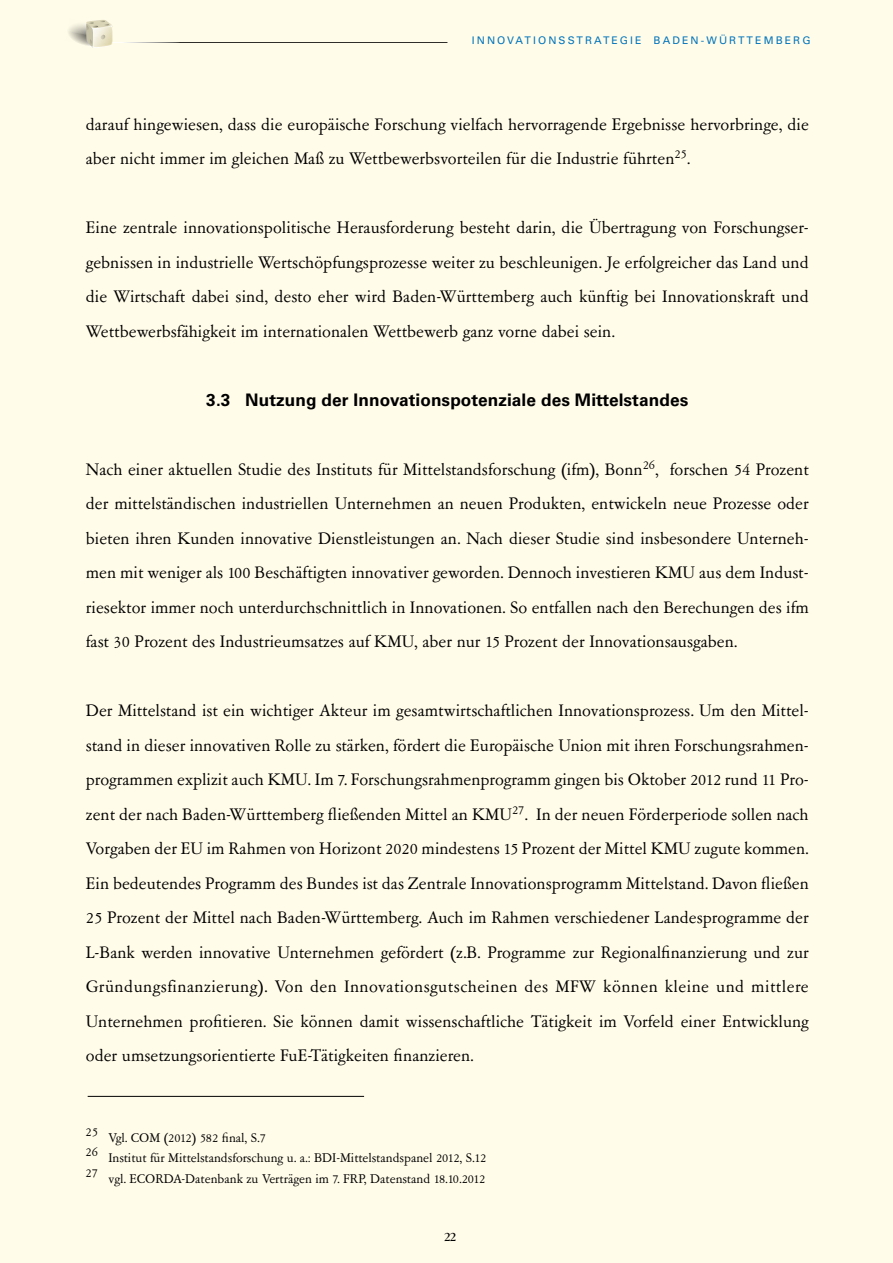
<style>
.page{position:relative;width:893px;height:1263px;background:#fffce9}
.page>*{position:absolute;margin:0;border:0;box-sizing:border-box;transform-origin:0 0}
.t1{font:18.75px/34.5px "Garamont Amst SB";color:#000;text-align:justify}
.t2{font:700 17.25px "Univers";letter-spacing:.005em;color:#000}
.t3{font:500 15px "Garamont Amst SH";color:#000}
.t4{font:14.25px/19.5px "Garamont Amst SB";color:#000}
.t5{font:10.5px "Univers";letter-spacing:.2em;color:#0074bb}
</style>
<div class="page">
<hr style="left:99px;top:42px;width:348px;height:1px;background:#fff">
<svg style="left:64px;top:18px;width:48px;height:31px"></svg>
<hr style="left:88px;top:1096px;width:276px;height:1px;background:#000">
<p class="t5" style="left:472px;top:34px;width:340px">INNOVATIONSSTRATEGIE BADEN-WÜRTTEMBERG</p>
<p class="t1" style="left:86px;top:108px;width:724px">darauf hingewiesen, dass die europäische Forschung vielfach hervorragende Ergebnisse hervorbringe, die aber nicht immer im gleichen Maß zu Wettbewerbsvorteilen für die Industrie führten<sup>25</sup>.</p>
<p class="t1" style="left:86px;top:211px;width:724px">Eine zentrale innovationspolitische Herausforderung besteht darin, die Übertragung von Forschungser&shy;gebnissen in industrielle Wertschöpfungsprozesse weiter zu beschleunigen. Je erfolgreicher das Land und die Wirtschaft dabei sind, desto eher wird Baden-Württemberg auch künftig bei Innovationskraft und Wettbewerbsfähigkeit im internationalen Wettbewerb ganz vorne dabei sein.</p>
<p class="t2" style="left:206px;top:389px;width:483px">3.3 Nutzung der Innovationspotenziale des Mittelstandes</p>
<p class="t1" style="left:86px;top:453px;width:724px">Nach einer aktuellen Studie des Instituts für Mittelstandsforschung (ifm), Bonn<sup>26</sup>, forschen 54 Prozent der mittelständischen industriellen Unternehmen an neuen Produkten, entwickeln neue Prozesse oder bieten ihren Kunden innovative Dienstleistungen an. Nach dieser Studie sind insbesondere Unterneh&shy;men mit weniger als 100 Beschäftigten innovativer geworden. Dennoch investieren KMU aus dem Indust&shy;riesektor immer noch unterdurchschnittlich in Innovationen. So entfallen nach den Berechungen des ifm fast 30 Prozent des Industrieumsatzes auf KMU, aber nur 15 Prozent der Innovationsausgaben.</p>
<p class="t1" style="left:86px;top:694px;width:724px">Der Mittelstand ist ein wichtiger Akteur im gesamtwirtschaftlichen Innovationsprozess. Um den Mittel&shy;stand in dieser innovativen Rolle zu stärken, fördert die Europäische Union mit ihren Forschungsrahmen&shy;programmen explizit auch KMU. Im 7. Forschungsrahmenprogramm gingen bis Oktober 2012 rund 11 Pro&shy;zent der nach Baden-Württemberg fließenden Mittel an KMU<sup>27</sup>. In der neuen Förderperiode sollen nach Vorgaben der EU im Rahmen von Horizont 2020 mindestens 15 Prozent der Mittel KMU zugute kommen.<br>Ein bedeutendes Programm des Bundes ist das Zentrale Innovationsprogramm Mittelstand. Davon fließen 25 Prozent der Mittel nach Baden-Württemberg. Auch im Rahmen verschiedener Landesprogramme der L-Bank werden innovative Unternehmen gefördert (z.B. Programme zur Regionalfinanzierung und zur Gründungsfinanzierung). Von den Innovationsgutscheinen des MFW können kleine und mittlere Unternehmen profitieren. Sie können damit wissenschaftliche Tätigkeit im Vorfeld einer Entwicklung oder umsetzungsorientierte FuE-Tätigkeiten finanzieren.</p>
<p class="t4" style="left:86px;top:1128px;width:402px">25 Vgl. COM (2012) 582 final, S.7<br>26 Institut für Mittelstandsforschung u. a.: BDI-Mittelstandspanel 2012, S.12</p>
<p class="t4" style="left:86px;top:1170px;width:401px">27 vgl. ECORDA-Datenbank zu Verträgen im 7. FRP, Datenstand 18.10.2012</p>
<p class="t3" style="left:444px;top:1229px;width:13px">22</p>
</div>
